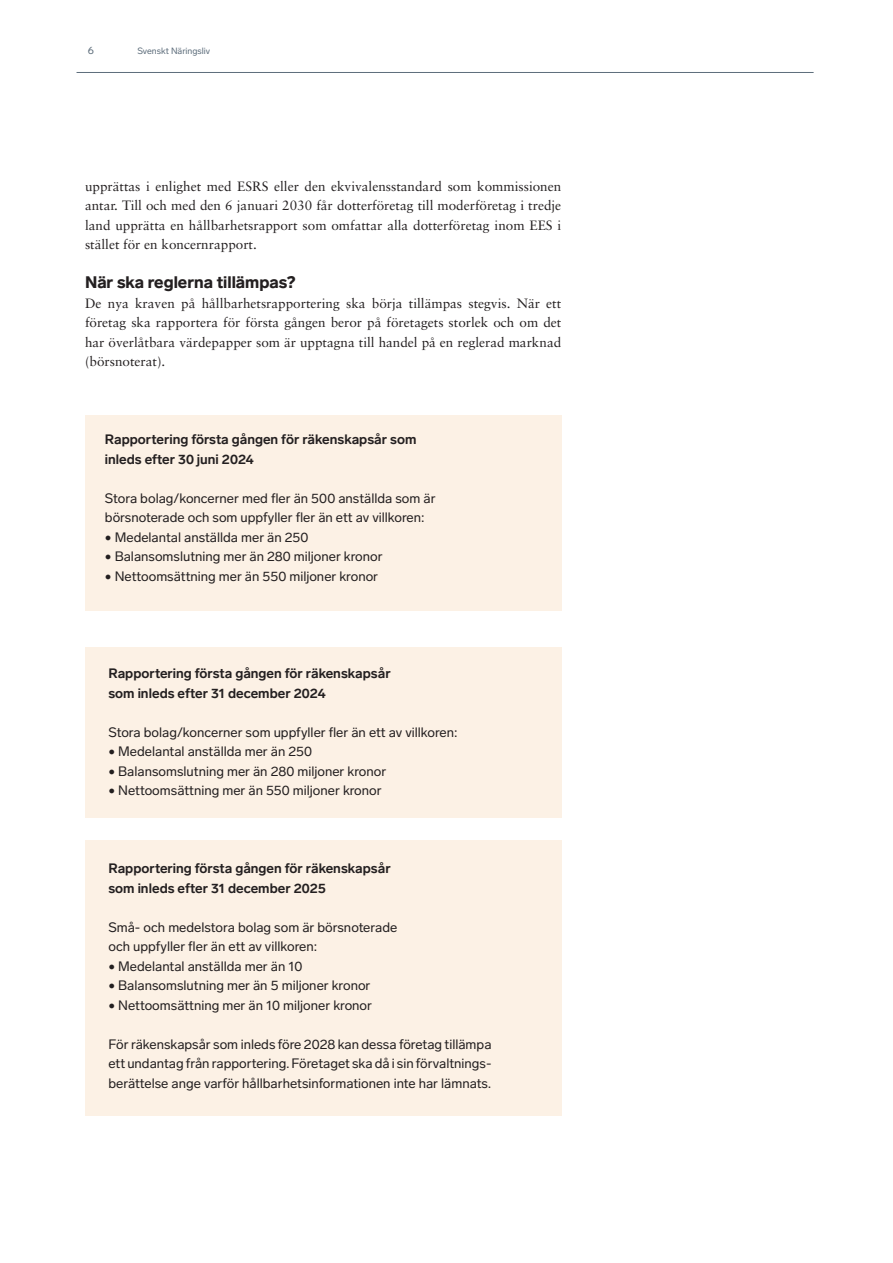
<style>
.page{position:relative;width:893px;height:1263px;background:#fff}
.page>*{position:absolute;margin:0;border:0;box-sizing:border-box;transform-origin:0 0}
.t1{font:900 16.5px "Lab Grotesque";color:#231f20}
.t2{font:13.5px/19.5px "Lab Grotesque";color:#231f20}
.t3{font:13.5px/19.5px "Sabon LT Pro";color:#231f20;text-align:justify}
.t4{font:700 13.5px/19.5px "Lab Grotesque";color:#231f20}
.t5{font:10.5px "Lab Grotesque";color:#5d6d7b}
.t6{font:9px "Lab Grotesque";color:#5d6d7b}
</style>
<div class="page">
<hr style="left:77px;top:72px;width:737px;height:1px;background:#5d6d7b">
<div style="left:85px;top:416px;width:476px;height:195px;background:#fcf1e5"></div>
<div style="left:85px;top:648px;width:476px;height:170px;background:#fcf1e5"></div>
<div style="left:85px;top:840px;width:476px;height:276px;background:#fcf1e5"></div>
<p class="t5" style="left:88px;top:44px;width:8px">6</p>
<p class="t6" style="left:137px;top:46px;width:74px">Svenskt Näringsliv</p>
<p class="t3" style="left:85px;top:176px;width:478px">upprättas i enlighet med ESRS eller den ekvivalensstandard som kommissionen antar. Till och med den 6 januari 2030 får dotterföretag till moderföretag i tredje land upprätta en hållbarhetsrapport som omfattar alla dotterföretag inom EES i stället för en koncernrapport.</p>
<p class="t1" style="left:85px;top:272px;width:212px">När ska reglerna tillämpas?</p>
<p class="t3" style="left:85px;top:293px;width:478px">De nya kraven på hållbarhetsrapportering ska börja tillämpas stegvis. När ett företag ska rapportera för första gången beror på företagets storlek och om det har överlåtbara värdepapper som är upptagna till handel på en reglerad marknad (börsnoterat).</p>
<p class="t4" style="left:105px;top:430px;width:313px">Rapportering första gången för räkenskapsår som inleds efter 30 juni 2024</p>
<p class="t2" style="left:105px;top:488px;width:332px">Stora bolag/koncerner med fler än 500 anställda som är börsnoterade och som uppfyller fler än ett av villkoren:</p>
<p class="t2" style="left:105px;top:527px;width:205px">• Medelantal anställda mer än 250</p>
<p class="t2" style="left:105px;top:547px;width:279px">• Balansomslutning mer än 280 miljoner kronor</p>
<p class="t2" style="left:105px;top:566px;width:275px">• Nettoomsättning mer än 550 miljoner kronor</p>
<p class="t4" style="left:108px;top:664px;width:284px">Rapportering första gången för räkenskapsår som inleds efter 31 december 2024</p>
<p class="t2" style="left:108px;top:722px;width:351px">Stora bolag/koncerner som uppfyller fler än ett av villkoren:</p>
<p class="t2" style="left:108px;top:742px;width:205px">• Medelantal anställda mer än 250</p>
<p class="t2" style="left:108px;top:761px;width:279px">• Balansomslutning mer än 280 miljoner kronor</p>
<p class="t2" style="left:108px;top:781px;width:275px">• Nettoomsättning mer än 550 miljoner kronor</p>
<p class="t4" style="left:108px;top:859px;width:284px">Rapportering första gången för räkenskapsår som inleds efter 31 december 2025</p>
<p class="t2" style="left:108px;top:917px;width:290px">Små- och medelstora bolag som är börsnoterade och uppfyller fler än ett av villkoren:</p>
<p class="t2" style="left:108px;top:956px;width:196px">• Medelantal anställda mer än 10</p>
<p class="t2" style="left:108px;top:976px;width:263px">• Balansomslutning mer än 5 miljoner kronor</p>
<p class="t2" style="left:108px;top:995px;width:265px">• Nettoomsättning mer än 10 miljoner kronor</p>
<p class="t2" style="left:108px;top:1034px;width:385px;text-align:justify">För räkenskapsår som inleds före 2028 kan dessa företag tillämpa ett undantag från rapportering. Företaget ska då i sin förvaltnings&shy;berättelse ange varför hållbarhetsinformationen inte har lämnats.</p>
</div>
